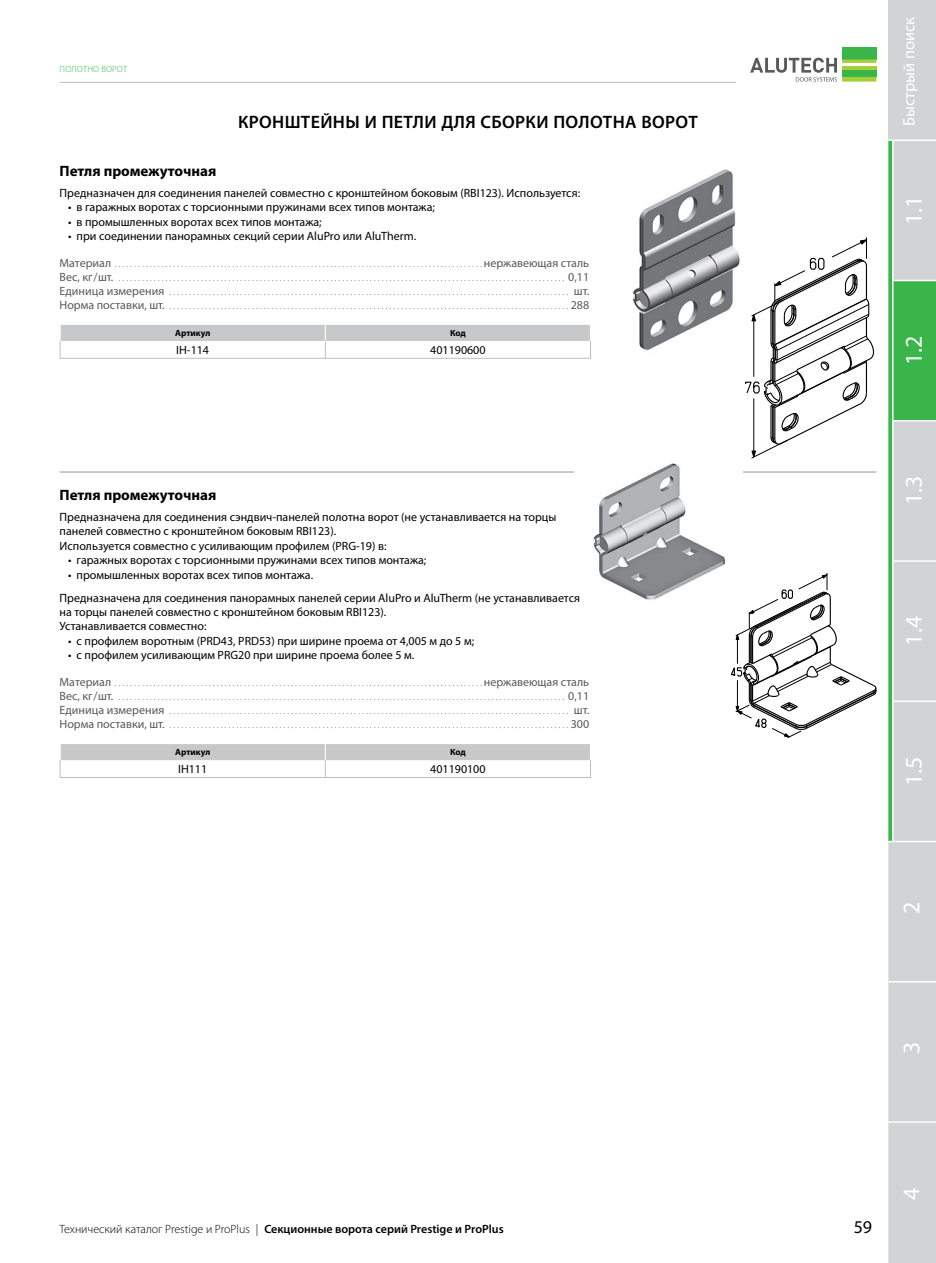
<style>
.page{position:relative;width:936px;height:1263px;background:#fff}
.page>*{position:absolute;margin:0;border:0;box-sizing:border-box;transform-origin:0 0}
.t1{font:24px "Myriad Pro";color:#fff}
.t2{font:600 18px "Myriad Pro";letter-spacing:.02em;color:#000}
.t3{font:18px "Myriad Pro";color:#000}
.t4{font:16.5px "Myriad Pro";color:#fff}
.t5{font:700 15px "Myriad Pro";color:#000}
.t6{font:12px/14.4px "Myriad Pro";color:#000}
.t7{font:600 12px "Myriad Pro";color:#000}
.t8{font:300 10.5px/14.1px "Myriad Pro";color:#58595b;text-align:justify}
.t9{font:700 9px "Myriad Pro";letter-spacing:-.005em;color:#000}
.t10{font:300 9px "Myriad Pro";color:#39b54a}
.s1{font-weight:400;font-size:12px}
.s2{font-weight:300}
</style>
<div class="page">
<hr style="left:60px;top:82px;width:676px;height:1px;background:#bcbec0">
<div style="left:842px;top:47px;width:34px;height:12px;background:#39b54a"></div>
<svg style="left:750px;top:58px;width:126px;height:24px"></svg>
<div style="left:888px;top:0;width:47px;height:140px;background:#d1d3d4"></div>
<div style="left:888px;top:842px;width:47px;height:421px;background:#d1d3d4"></div>
<hr style="left:892px;top:981px;width:43px;height:1px;background:#fff">
<hr style="left:892px;top:1121px;width:43px;height:2px;background:#fff">
<svg style="left:888px;top:139px;width:47px;height:703px;background:#accdb3"></svg>
<hr style="left:892px;top:139px;width:43px;height:2px;background:#fff">
<hr style="left:60px;top:472px;width:816px;height:1px;background:#939598">
<img style="left:575px;top:463px;width:167px;height:137px">
<svg style="left:731px;top:573px;width:145px;height:165px"></svg>
<svg style="left:60px;top:744px;width:531px;height:33px"></svg>
<hr style="left:60px;top:777px;width:265px;height:1px;background:#bcbec0">
<hr style="left:325px;top:777px;width:265px;height:1px;background:#bcbec0">
<img style="left:632px;top:169px;width:108px;height:182px">
<svg style="left:745px;top:237px;width:129px;height:222px"></svg>
<svg style="left:60px;top:325px;width:531px;height:33px"></svg>
<hr style="left:60px;top:358px;width:265px;height:1px;background:#bcbec0">
<hr style="left:325px;top:358px;width:265px;height:1px;background:#bcbec0">
<p class="t10" style="left:60px;top:64px;width:68px">Полотно ворот</p>
<h2 class="t2" style="left:238px;top:111px;width:461px">КРОНШТЕЙНЫ И ПЕТЛИ ДЛЯ СБОРКИ ПОЛОТНА ВОРОТ</h2>
<h3 class="t5" style="left:60px;top:161px;width:158px">Петля промежуточная</h3>
<p class="t6" style="left:60px;top:185px;width:522px">Предназначен для соединения панелей совместно с кронштейном боковым (RBI123). Используется:</p>
<p class="t6" style="left:68px;top:200px;width:368px">• в гаражных воротах с торсионными пружинами всех типов монтажа;</p>
<p class="t6" style="left:68px;top:214px;width:255px">• в промышленных воротах всех типов монтажа;</p>
<p class="t6" style="left:68px;top:229px;width:349px">• при соединении панорамных секций серии AluPro или AluTherm.</p>
<p class="t8" style="left:60px;top:256px;width:531px"><span class="s1">Материал</span> ..............................................................................................<span class="s1">нержавеющая сталь Вес, кг/шт.</span> .................................................................................................................. <span class="s1">0,11<br>Единица измерения</span> ...................................................................................................... <span class="s1">шт.<br>Норма поставки, шт.</span> ......................................................................................................<span class="s1">288</span></p>
<p class="t9" style="left:175px;top:327px;width:37px">Артикул</p>
<p class="t9" style="left:450px;top:327px;width:17px">Код</p>
<p class="t6" style="left:176px;top:343px;width:34px">IH-114</p>
<p class="t6" style="left:430px;top:343px;width:57px">401190600</p>
<h3 class="t5" style="left:60px;top:485px;width:158px">Петля промежуточная</h3>
<p class="t6" style="left:60px;top:510px;width:498px">Предназначена для соединения сэндвич-панелей полотна ворот (не устанавливается на торцы панелей совместно с кронштейном боковым RBI123).<br>Используется совместно с усиливающим профилем (PRG-19) в:</p>
<p class="t6" style="left:68px;top:553px;width:360px">• гаражных воротах с торсионными пружинами всех типов монтажа;</p>
<p class="t6" style="left:60px;top:563px;width:522px;line-height:23px;text-indent:8px">• промышленных воротах всех типов монтажа.<br>Предназначена для соединения панорамных панелей серии AluPro и AluTherm (не устанавливается</p>
<p class="t6" style="left:60px;top:605px;width:328px">на торцы панелей совместно с кронштейном боковым RBI123).<br>Устанавливается совместно:</p>
<p class="t6" style="left:68px;top:633px;width:407px">• с профилем воротным (PRD43, PRD53) при ширине проема от 4,005 м до 5 м;</p>
<p class="t6" style="left:68px;top:648px;width:347px">• с профилем усиливающим PRG20 при ширине проема более 5 м.</p>
<p class="t8" style="left:60px;top:676px;width:531px"><span class="s1">Материал</span> ..............................................................................................<span class="s1">нержавеющая сталь Вес, кг/шт.</span> .................................................................................................................. <span class="s1">0,11<br>Единица измерения</span> ...................................................................................................... <span class="s1">шт.<br>Норма поставки, шт.</span> ......................................................................................................<span class="s1">300</span></p>
<p class="t9" style="left:175px;top:746px;width:37px">Артикул</p>
<p class="t9" style="left:450px;top:746px;width:17px">Код</p>
<p class="t6" style="left:178px;top:762px;width:31px">IH111</p>
<p class="t6" style="left:430px;top:762px;width:57px">401190100</p>
<p class="t7" style="left:60px;top:1221px;width:445px"><span class="s2">Технический каталог Prestige и ProPlus |</span> Секционные ворота серий Prestige и ProPlus</p>
<h3 class="t4" style="left:898px;top:126px;width:111px;rotate:-90deg">Быстрый поиск</h3>
<h1 class="t1" style="left:898px;top:225px;width:31px;rotate:-90deg">1.1</h1>
<h1 class="t1" style="left:898px;top:365px;width:31px;rotate:-90deg">1.2</h1>
<h1 class="t1" style="left:898px;top:505px;width:31px;rotate:-90deg">1.3</h1>
<h1 class="t1" style="left:898px;top:646px;width:31px;rotate:-90deg">1.4</h1>
<h1 class="t1" style="left:898px;top:786px;width:31px;rotate:-90deg">1.5</h1>
<h1 class="t1" style="left:896px;top:913px;width:14px;rotate:-90deg">2</h1>
<h1 class="t1" style="left:896px;top:1054px;width:14px;rotate:-90deg">3</h1>
<h2 class="t3" style="left:853px;top:1216px;width:20px">59</h2>
<h1 class="t1" style="left:896px;top:1200px;width:14px;rotate:-90deg">4</h1>
</div>
